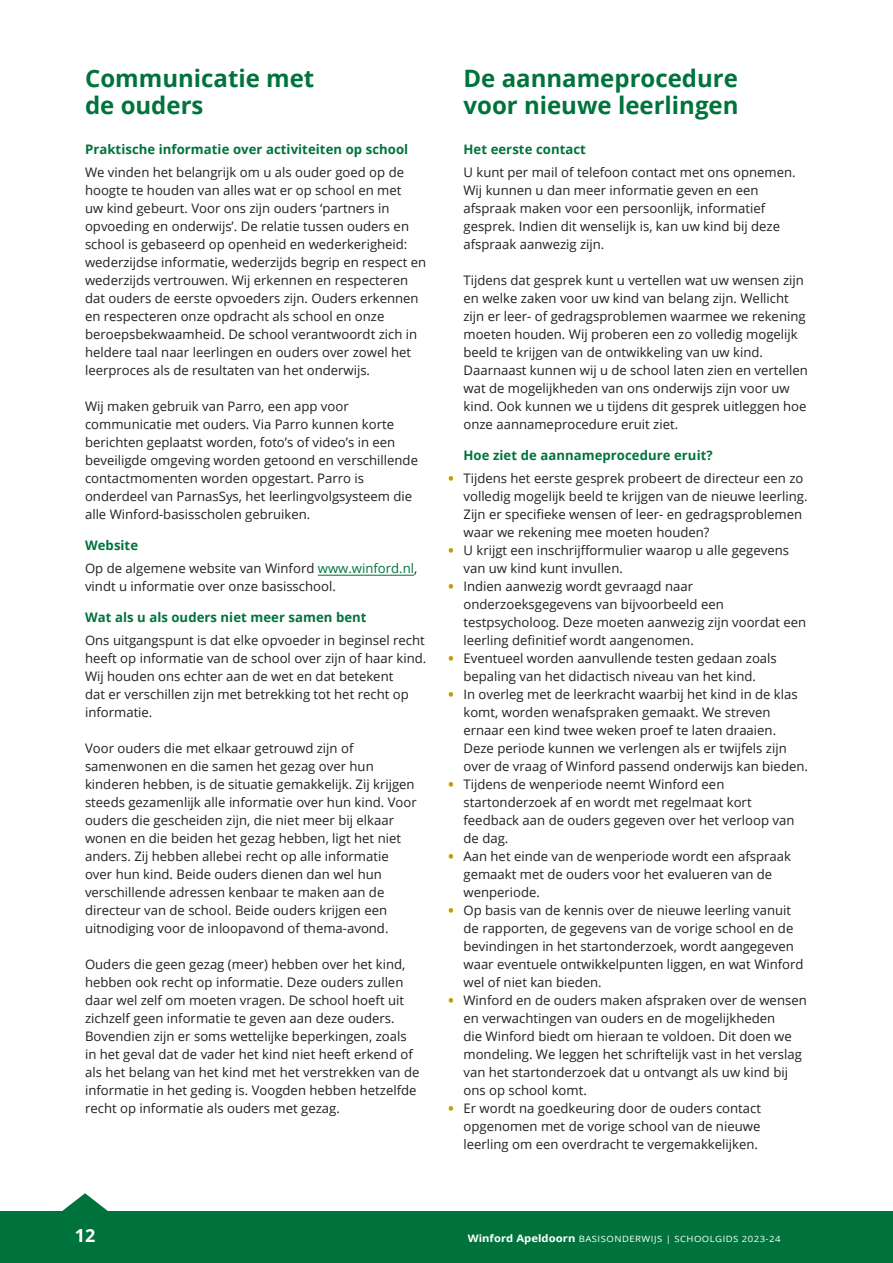
<style>
.page{position:relative;width:893px;height:1263px;background:#fff}
.page>*{position:absolute;margin:0;border:0;box-sizing:border-box;transform-origin:0 0}
.t1{font:700 24px/27px "Open Sans";color:#00733c}
.t2{font:700 18px "Open Sans";color:#fff}
.t3{font:13.2px/18px "Open Sans";color:#231f20}
.t4{font:700 13.2px "Open Sans";letter-spacing:.005em;color:#00733c}
.t5{font:8.7px "Open Sans";letter-spacing:.05em;color:#fff;scale:1.1 1}
.s1{font-weight:800;color:#c99700}
.s2{font-weight:700;color:#00733c}
.s3{color:#00733c}
.s4{font-weight:700;font-size:10.2px}
</style>
<div class="page">
<div style="left:0;top:1212px;width:893px;height:51px;background:#00733c"></div>
<svg style="left:61px;top:1193px;width:48px;height:19px"></svg>
<hr style="left:318px;top:575px;width:96px;height:1px;background:#00733c">
<h1 class="t1" style="left:85px;top:64px;width:231px">Communicatie met de ouders</h1>
<h1 class="t1" style="left:463px;top:64px;width:277px">De aannameprocedure voor nieuwe leerlingen</h1>
<p class="t4" style="left:463px;top:140px;width:124px">Het eerste contact</p>
<p class="t3" style="left:463px;top:163px;width:334px">U kunt per mail of telefoon contact met ons opnemen.<br>Wij kunnen u dan meer informatie geven en een afspraak maken voor een persoonlijk, informatief gesprek. Indien dit wenselijk is, kan uw kind bij deze afspraak aanwezig zijn.</p>
<p class="t3" style="left:463px;top:271px;width:346px">Tijdens dat gesprek kunt u vertellen wat uw wensen zijn en welke zaken voor uw kind van belang zijn. Wellicht zijn er leer- of gedragsproblemen waarmee we rekening moeten houden. Wij proberen een zo volledig mogelijk beeld te krijgen van de ontwikkeling van uw kind.<br>Daarnaast kunnen wij u de school laten zien en vertellen wat de mogelijkheden van ons onderwijs zijn voor uw kind. Ook kunnen we u tijdens dit gesprek uitleggen hoe onze aannameprocedure eruit ziet.</p>
<p class="t4" style="left:463px;top:446px;width:251px">Hoe ziet de aannameprocedure eruit?</p>
<p class="t3" style="left:463px;top:469px;width:346px;text-indent:-15px"><span class="s1">•</span> Tijdens het eerste gesprek probeert de directeur een zo volledig mogelijk beeld te krijgen van de nieuwe leerling.<br>Zijn er specifieke wensen of leer- en gedragsproblemen waar we rekening mee moeten houden?</p>
<p class="t3" style="left:463px;top:541px;width:327px;text-indent:-15px"><span class="s1">•</span> U krijgt een inschrijfformulier waarop u alle gegevens van uw kind kunt invullen.</p>
<p class="t3" style="left:463px;top:577px;width:344px;text-indent:-15px"><span class="s1">•</span> Indien aanwezig wordt gevraagd naar onderzoeksgegevens van bijvoorbeeld een testpsycholoog. Deze moeten aanwezig zijn voordat een leerling definitief wordt aangenomen.</p>
<p class="t3" style="left:449px;top:649px;width:330px;text-align:center"><span class="s1">•</span> Eventueel worden aanvullende testen gedaan zoals bepaling van het didactisch niveau van het kind.</p>
<p class="t3" style="left:463px;top:685px;width:346px;text-indent:-15px"><span class="s1">•</span> In overleg met de leerkracht waarbij het kind in de klas komt, worden wenafspraken gemaakt. We streven ernaar een kind twee weken proef te laten draaien.<br>Deze periode kunnen we verlengen als er twijfels zijn over de vraag of Winford passend onderwijs kan bieden.</p>
<p class="t3" style="left:463px;top:775px;width:332px;text-indent:-15px"><span class="s1">•</span> Tijdens de wenperiode neemt Winford een startonderzoek af en wordt met regelmaat kort feedback aan de ouders gegeven over het verloop van de dag.</p>
<p class="t3" style="left:463px;top:847px;width:329px;text-indent:-15px"><span class="s1">•</span> Aan het einde van de wenperiode wordt een afspraak gemaakt met de ouders voor het evalueren van de wenperiode.</p>
<p class="t3" style="left:463px;top:901px;width:342px;text-indent:-15px"><span class="s1">•</span> Op basis van de kennis over de nieuwe leerling vanuit de rapporten, de gegevens van de vorige school en de bevindingen in het startonderzoek, wordt aangegeven waar eventuele ontwikkelpunten liggen, en wat Winford wel of niet kan bieden.</p>
<p class="t3" style="left:463px;top:991px;width:345px;text-indent:-15px"><span class="s1">•</span> Winford en de ouders maken afspraken over de wensen en verwachtingen van ouders en de mogelijkheden<br>die Winford biedt om hieraan te voldoen. Dit doen we mondeling. We leggen het schriftelijk vast in het verslag van het startonderzoek dat u ontvangt als uw kind bij ons op school komt.</p>
<p class="t3" style="left:463px;top:1098px;width:299px;text-align:justify;text-indent:-15px"><span class="s1">•</span> Er wordt na goedkeuring door de ouders contact opgenomen met de vorige school van de nieuwe leerling om een overdracht te vergemakkelijken.</p>
<p class="t4" style="left:85px;top:140px;width:325px">Praktische informatie over activiteiten op school</p>
<p class="t3" style="left:85px;top:163px;width:343px">We vinden het belangrijk om u als ouder goed op de hoogte te houden van alles wat er op school en met<br>uw kind gebeurt. Voor ons zijn ouders ‘partners in opvoeding en onderwijs’. De relatie tussen ouders en school is gebaseerd op openheid en wederkerigheid: wederzijdse informatie, wederzijds begrip en respect en wederzijds vertrouwen. Wij erkennen en respecteren dat ouders de eerste opvoeders zijn. Ouders erkennen en respecteren onze opdracht als school en onze beroepsbekwaamheid. De school verantwoordt zich in heldere taal naar leerlingen en ouders over zowel het leerproces als de resultaten van het onderwijs.</p>
<p class="t3" style="left:85px;top:397px;width:334px">Wij maken gebruik van Parro, een app voor communicatie met ouders. Via Parro kunnen korte berichten geplaatst worden, foto’s of video’s in een beveiligde omgeving worden getoond en verschillende contactmomenten worden opgestart. Parro is onderdeel van ParnasSys, het leerlingvolgsysteem die alle Winford-basisscholen gebruiken.</p>
<p class="t3" style="left:85px;top:534px;width:334px;line-height:22.5px"><span class="s2">Website<br></span>Op de algemene website van Winford <span class="s3">www.winford.nl</span>,</p>
<p class="t3" style="left:85px;top:577px;width:252px">vindt u informatie over onze basisschool.</p>
<p class="t4" style="left:85px;top:608px;width:283px">Wat als u als ouders niet meer samen bent</p>
<p class="t3" style="left:85px;top:631px;width:343px">Ons uitgangspunt is dat elke opvoeder in beginsel recht heeft op informatie van de school over zijn of haar kind.<br>Wij houden ons echter aan de wet en dat betekent<br>dat er verschillen zijn met betrekking tot het recht op informatie.</p>
<p class="t3" style="left:85px;top:739px;width:333px">Voor ouders die met elkaar getrouwd zijn of samenwonen en die samen het gezag over hun kinderen hebben, is de situatie gemakkelijk. Zij krijgen steeds gezamenlijk alle informatie over hun kind. Voor ouders die gescheiden zijn, die niet meer bij elkaar wonen en die beiden het gezag hebben, ligt het niet anders. Zij hebben allebei recht op alle informatie over hun kind. Beide ouders dienen dan wel hun verschillende adressen kenbaar te maken aan de directeur van de school. Beide ouders krijgen een uitnodiging voor de inloopavond of thema-avond.</p>
<p class="t3" style="left:85px;top:955px;width:336px">Ouders die geen gezag (meer) hebben over het kind, hebben ook recht op informatie. Deze ouders zullen daar wel zelf om moeten vragen. De school hoeft uit zichzelf geen informatie te geven aan deze ouders.<br>Bovendien zijn er soms wettelijke beperkingen, zoals in het geval dat de vader het kind niet heeft erkend of als het belang van het kind met het verstrekken van de informatie in het geding is. Voogden hebben hetzelfde recht op informatie als ouders met gezag.</p>
<h2 class="t2" style="left:75px;top:1222px;width:22px">12</h2>
<p class="t5" style="left:468px;top:1232px;width:286px"><span class="s4">Winford Apeldoorn</span> BASISONDERWIJS | SCHOOLGIDS 2023-24</p>
</div>
